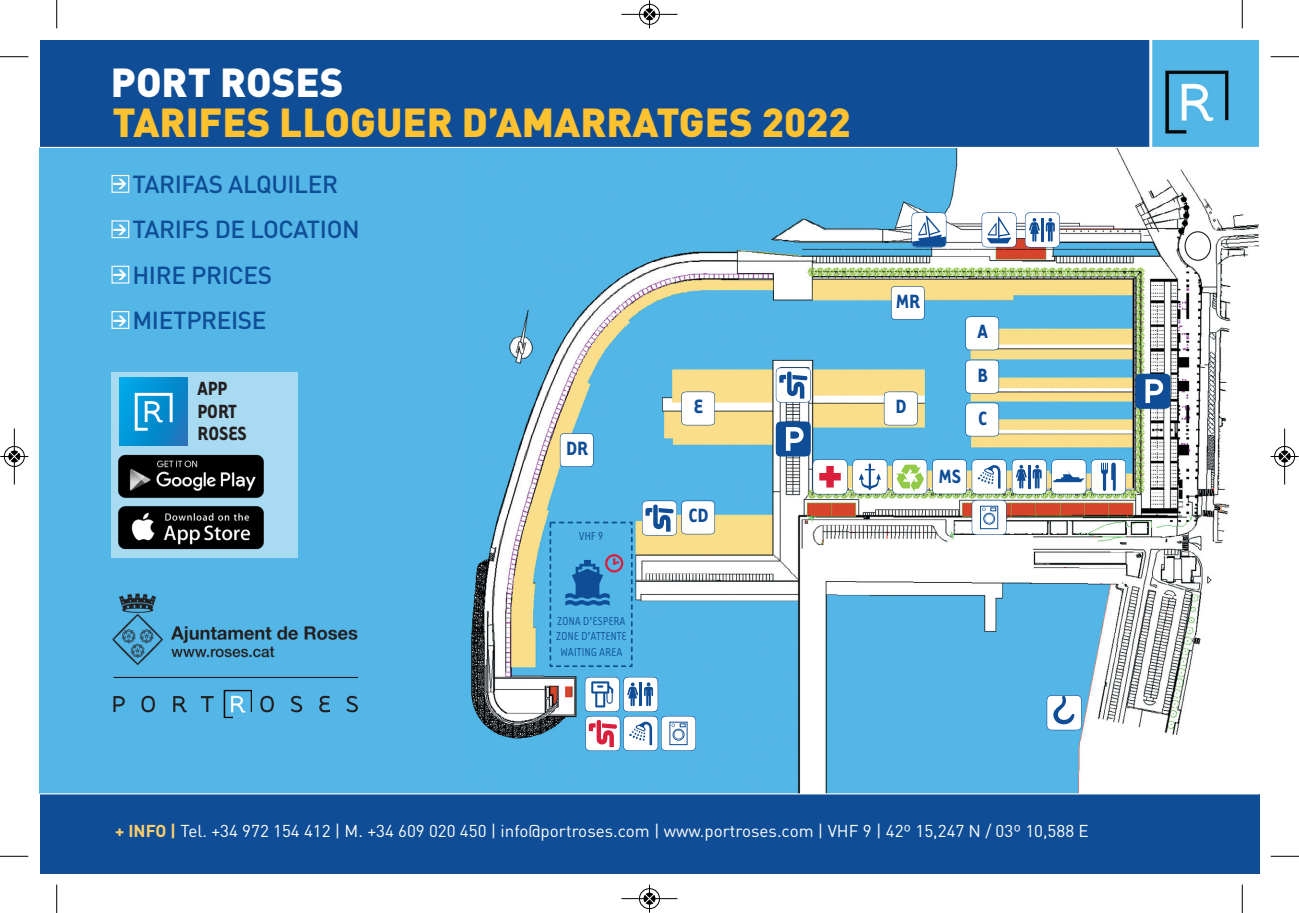
<style>
.page{position:relative;width:1299px;height:913px;background:#fff}
.page>*{position:absolute;margin:0;border:0;box-sizing:border-box;transform-origin:0 0}
.t1{font:900 40px "FFDIN";color:#fec231}
.t2{font:900 40px "FFDIN";color:#fff}
.t3{font:500 24.4px "FFDIN";letter-spacing:-.015em;color:#0f4d96}
.t4{font:700 22.2px "Tarzana Narrow";color:#0f4d96}
.t5{font:700 22px/22.4px "Tarzana Narrow";color:#231f20}
.t6{font:17px "FFDIN";color:#fff}
.t7{font:13.2px "Tarzana Narrow";letter-spacing:-.015em;color:#0f4d96}
.s1{font-weight:700;color:#fecf6c}
</style>
<div class="page">
<img style="left:40px;top:148px;width:1219px;height:645px">
<svg style="left:1135px;top:374px;width:35px;height:35px"></svg>
<svg style="left:981px;top:212px;width:35px;height:35px"></svg>
<svg style="left:911px;top:212px;width:35px;height:35px"></svg>
<svg style="left:1024px;top:212px;width:35px;height:35px"></svg>
<svg style="left:548px;top:521px;width:85px;height:147px;background:#4ba7db"></svg>
<svg style="left:1046px;top:695px;width:35px;height:35px"></svg>
<svg style="left:681px;top:391px;width:34px;height:34px"></svg>
<svg style="left:560px;top:433px;width:33px;height:34px"></svg>
<svg style="left:890px;top:286px;width:34px;height:34px"></svg>
<svg style="left:965px;top:316px;width:34px;height:34px"></svg>
<div style="left:1184px;top:232px;width:26px;height:28px;background:#fff;border-radius:50%"></div>
<div style="left:1184px;top:231px;width:26px;height:30px;border:2px solid #231f20;border-radius:50%"></div>
<div style="left:40px;top:40px;width:1110px;height:107px;background:#0f4d96"></div>
<div style="left:1151px;top:40px;width:108px;height:107px;background:#52b6e7"></div>
<img style="left:1165px;top:71px;width:63px;height:62px">
<div style="left:111px;top:175px;width:18px;height:18px;border:1px solid #fff"></div>
<div style="left:111px;top:220px;width:18px;height:18px;border:1px solid #fff"></div>
<div style="left:111px;top:266px;width:18px;height:17px;border:1px solid #fff"></div>
<div style="left:111px;top:311px;width:18px;height:18px;border:1px solid #fff"></div>
<div style="left:40px;top:794px;width:1219px;height:79px;background:#0f4d96"></div>
<svg style="left:113px;top:696px;width:245px;height:16px;background:#4a9ac2"></svg>
<img style="left:224px;top:690px;width:28px;height:28px">
<hr style="left:113px;top:677px;width:245px;height:1px;background:#231f20">
<hr style="left:1149px;top:40px;width:3px;height:107px;background:#fff">
<svg style="left:642px;top:500px;width:73px;height:36px"></svg>
<img style="left:111px;top:591px;width:248px;height:76px">
<svg style="left:971px;top:500px;width:35px;height:35px"></svg>
<svg style="left:584px;top:677px;width:112px;height:74px"></svg>
<svg style="left:775px;top:360px;width:350px;height:134px"></svg>
<div style="left:111px;top:372px;width:186px;height:185px;background:#a8daf2"></div>
<img style="left:118px;top:454px;width:146px;height:96px">
<svg style="left:120px;top:378px;width:67px;height:68px;background:#078fd2"></svg>
<svg style="left:135px;top:393px;width:38px;height:38px"></svg>
<svg style="left:56px;top:0;width:1px;height:28px"></svg>
<svg style="left:0;top:56px;width:28px;height:1px"></svg>
<svg style="left:1241px;top:0;width:1px;height:28px"></svg>
<svg style="left:1270px;top:56px;width:28px;height:1px"></svg>
<svg style="left:56px;top:884px;width:1px;height:29px"></svg>
<svg style="left:0;top:856px;width:28px;height:1px"></svg>
<svg style="left:1241px;top:884px;width:1px;height:29px"></svg>
<svg style="left:1270px;top:856px;width:28px;height:1px"></svg>
<div style="left:638px;top:4px;width:22px;height:21px;border:1px solid #fff;border-radius:50%"></div>
<hr style="left:621px;top:14px;width:56px;height:1px;background:#000">
<div style="left:639px;top:4px;width:20px;height:21px;border:1px solid #000;border-radius:50%"></div>
<svg style="left:644px;top:0;width:10px;height:28px"></svg>
<div style="left:638px;top:888px;width:22px;height:21px;border:1px solid #fff;border-radius:50%"></div>
<hr style="left:621px;top:898px;width:56px;height:1px;background:#000">
<div style="left:639px;top:888px;width:20px;height:21px;border:1px solid #000;border-radius:50%"></div>
<svg style="left:644px;top:884px;width:10px;height:28px"></svg>
<hr style="left:14px;top:428px;width:1px;height:56px;background:#000">
<div style="left:4px;top:446px;width:21px;height:21px;border:1px solid #000;border-radius:50%"></div>
<svg style="left:0;top:451px;width:28px;height:10px"></svg>
<div style="left:1273px;top:446px;width:22px;height:21px;border:1px solid #fff;border-radius:50%"></div>
<hr style="left:1284px;top:428px;width:1px;height:56px;background:#000">
<div style="left:1274px;top:446px;width:20px;height:21px;border:1px solid #000;border-radius:50%"></div>
<svg style="left:1270px;top:451px;width:28px;height:10px"></svg>
<p class="t2" style="left:111px;top:69px;width:234px">PORT ROSES</p>
<p class="t1" style="left:112px;top:109px;width:739px">TARIFES LLOGUER D’AMARRATGES 2022</p>
<p class="t3" style="left:113px;top:175px;width:227px"><sup>&gt;</sup> TARIFAS ALQUILER</p>
<p class="t3" style="left:113px;top:221px;width:248px"><sup>&gt;</sup> TARIFS DE LOCATION</p>
<p class="t3" style="left:113px;top:266px;width:161px"><sup>&gt;</sup> HIRE PRICES</p>
<p class="t3" style="left:113px;top:311px;width:155px"><sup>&gt;</sup> MIETPREISE</p>
<p class="t4" style="left:896px;top:294px;width:25px">MR</p>
<p class="t5" style="left:197px;top:379px;width:41px">APP<br>PORT</p>
<p class="t5" style="left:197px;top:424px;width:51px">ROSES</p>
<p class="t4" style="left:566px;top:441px;width:23px">DR</p>
<p class="t7" style="left:578px;top:531px;width:26px">VHF 9</p>
<p class="t4" style="left:693px;top:399px;width:11px">E</p>
<p class="t4" style="left:895px;top:399px;width:12px">D</p>
<p class="t4" style="left:688px;top:508px;width:21px">CD</p>
<p class="t4" style="left:977px;top:324px;width:12px">A</p>
<p class="t4" style="left:977px;top:367px;width:12px">B</p>
<p class="t4" style="left:978px;top:410px;width:10px">C</p>
<p class="t4" style="left:938px;top:469px;width:24px">MS</p>
<p class="t7" style="left:557px;top:616px;width:70px">ZONA D’ESPERA</p>
<p class="t7" style="left:556px;top:632px;width:72px">ZONE D’ATTENTE</p>
<p class="t7" style="left:560px;top:647px;width:63px">WAITING AREA</p>
<p class="t6" style="left:115px;top:824px;width:974px"><span class="s1">+ INFO |</span> Tel. +34 972 154 412 | M. +34 609 020 450 | info@portroses.com | www.portroses.com | VHF 9 | 42º 15,247 N / 03º 10,588 E</p>
</div>
